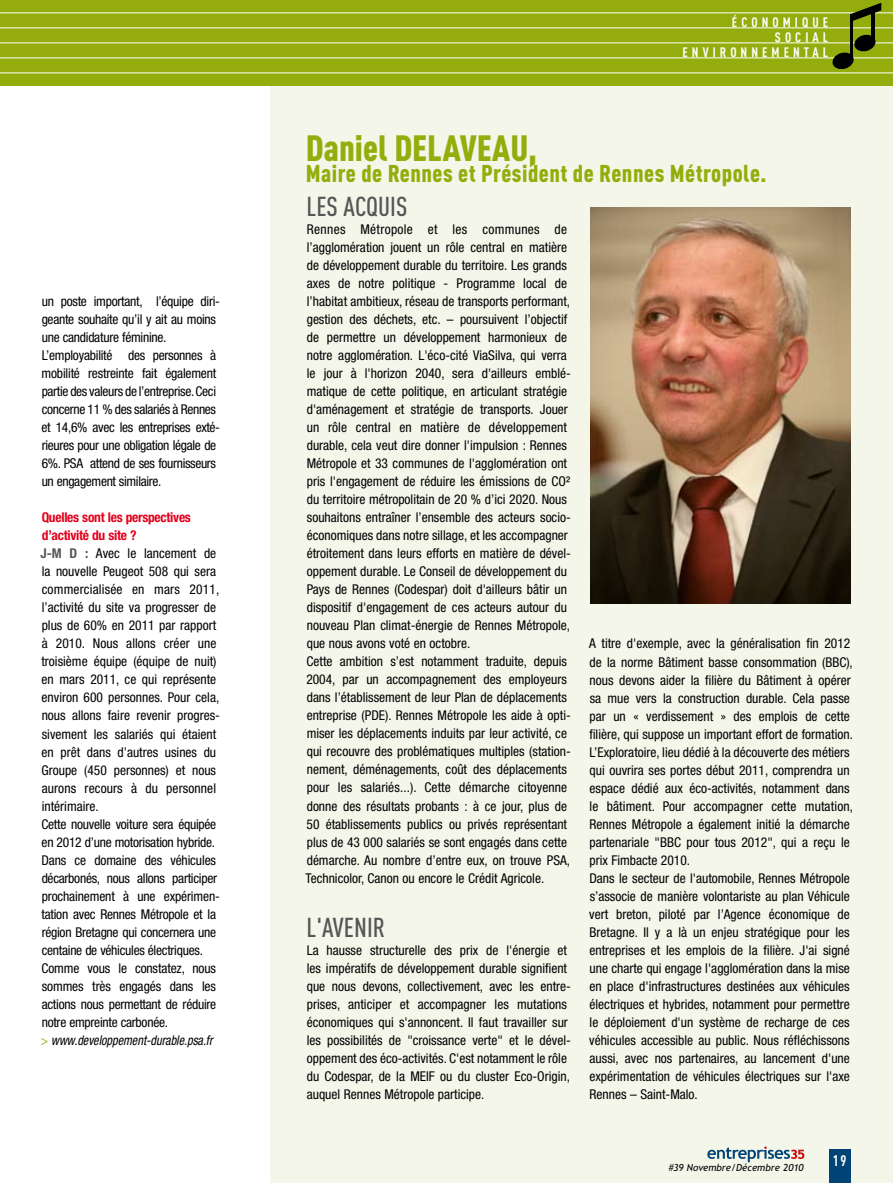
<style>
.page{position:relative;width:893px;height:1183px;background:#fff}
.page>*{position:absolute;margin:0;border:0;box-sizing:border-box;transform-origin:0 0}
.t1{font:900 36px "DIN Cond";color:#95ad0c}
.t2{font:500 27px "DIN Cond";color:#565655}
.t3{font:900 24px "DIN Cond";letter-spacing:.02em;color:#95ad0c}
.t4{font:700 15px "DIN Cond";color:#fff}
.t5{font:condensed 13.5px/18px "Helvetica Neue";color:#000}
.t6{font:condensed 13.5px/18px "Helvetica Neue";letter-spacing:-.025em;color:#000}
.t7{font:700 13.5px/15px "DIN Cond";letter-spacing:.3em;color:#fff;text-align:right}
.t8{font:9.75px "Trebuchet MS Italic";color:#000}
.s1{font-weight:700;color:#e3001b}
.s2{font-weight:700;color:#565655}
.s3{color:#95ad0c}
.s4{font-style:italic}
</style>
<div class="page">
<div style="left:0;top:0;width:893px;height:85px;background:#95ad0c"></div>
<hr style="left:0;top:12px;width:893px;height:1px;background:#fff">
<hr style="left:0;top:27px;width:893px;height:1px;background:#fff">
<hr style="left:0;top:42px;width:893px;height:1px;background:#fff">
<hr style="left:0;top:57px;width:893px;height:1px;background:#fff">
<hr style="left:0;top:72px;width:893px;height:1px;background:#fff">
<hr style="left:850px;top:14px;width:3px;height:46px;background:#000">
<hr style="left:871px;top:11px;width:3px;height:29px;background:#000">
<svg style="left:850px;top:3px;width:31px;height:19px"></svg>
<svg style="left:831px;top:34px;width:45px;height:36px"></svg>
<div style="left:271px;top:86px;width:622px;height:1096px;background:#f4f6ea"></div>
<svg style="left:707px;top:1146px;width:97px;height:15px"></svg>
<div style="left:829px;top:1149px;width:21px;height:33px;background:#004375"></div>
<img style="left:590px;top:207px;width:260px;height:396px">
<p class="t6" style="left:42px;top:292px;width:180px">un poste important, l’équipe diri&shy;geante souhaite qu’il y ait au moins une candidature féminine.<br>L’employabilité des personnes à mobilité restreinte fait également partie des valeurs de l’entreprise. Ceci concerne 11 % des salariés à Rennes et 14,6% avec les entreprises exté&shy;rieures pour une obligation légale de 6%. PSA attend de ses fournisseurs un engagement similaire.</p>
<p class="t5" style="left:41px;top:508px;width:181px"><span class="s1">Quelles sont les perspectives d’activité du site ?<br></span><span class="s2">J-M D :</span> Avec le lancement de la nouvelle Peugeot 508 qui sera commercialisée en mars 2011, l’activité du site va progresser de plus de 60% en 2011 par rapport à 2010. Nous allons créer une troisième équipe (équipe de nuit) en mars 2011, ce qui représente environ 600 personnes. Pour cela, nous allons faire revenir progres&shy;sivement les salariés qui étaient en prêt dans d’autres usines du<br>Groupe (450 personnes) et nous aurons recours à du personnel intérimaire.<br>Cette nouvelle voiture sera équipée en 2012 d’une motorisation hybride.<br>Dans ce domaine des véhicules décarbonés, nous allons participer prochainement à une expérimen&shy;tation avec Rennes Métropole et la région Bretagne qui concernera une centaine de véhicules électriques.<br>Comme vous le constatez, nous sommes très engagés dans les actions nous permettant de réduire notre empreinte carbonée.<br><span class="s3">&gt;</span> <span class="s4">www.developpement-durable.psa.fr</span></p>
<p class="t7" style="left:682px;top:15px;width:147px">ÉCONOMIQUE<br>SOCIAL<br>ENVIRONNEMENTAL</p>
<h1 class="t1" style="left:306px;top:125px;width:233px">Daniel DELAVEAU,</h1>
<h3 class="t3" style="left:306px;top:158px;width:462px">Maire de Rennes et Président de Rennes Métropole.</h3>
<h2 class="t2" style="left:307px;top:190px;width:102px">LES ACQUIS</h2>
<p class="t5" style="left:305px;top:220px;width:267px">Rennes Métropole et les communes de l’agglomération jouent un rôle central en matière de développement durable du territoire. Les grands axes de notre politique - Programme local de l’habitat ambitieux, réseau de transports performant, gestion des déchets, etc. – poursuivent l’objectif de permettre un développement harmonieux de notre agglomération. L'éco-cité ViaSilva, qui verra le jour à l'horizon 2040, sera d'ailleurs emblé&shy;matique de cette politique, en articulant stratégie d'aménagement et stratégie de transports. Jouer un rôle central en matière de développement durable, cela veut dire donner l'impulsion : Rennes Métropole et 33 communes de l'agglomération ont pris l'engagement de réduire les émissions de CO² du territoire métropolitain de 20 % d’ici 2020. Nous souhaitons entraîner l’ensemble des acteurs socio&shy;économiques dans notre sillage, et les accompagner étroitement dans leurs efforts en matière de dével&shy;oppement durable. Le Conseil de développement du Pays de Rennes (Codespar) doit d'ailleurs bâtir un dispositif d'engagement de ces acteurs autour du nouveau Plan climat-énergie de Rennes Métropole, que nous avons voté en octobre.<br>Cette ambition s’est notamment traduite, depuis 2004, par un accompagnement des employeurs dans l’établissement de leur Plan de déplacements entreprise (PDE). Rennes Métropole les aide à opti&shy;miser les déplacements induits par leur activité, ce qui recouvre des problématiques multiples (station&shy;nement, déménagements, coût des déplacements pour les salariés...). Cette démarche citoyenne donne des résultats probants : à ce jour, plus de 50 établissements publics ou privés représentant plus de 43 000 salariés se sont engagés dans cette démarche. Au nombre d’entre eux, on trouve PSA, Technicolor, Canon ou encore le Crédit Agricole.</p>
<h2 class="t2" style="left:307px;top:910px;width:80px">L'AVENIR</h2>
<p class="t5" style="left:307px;top:940px;width:266px">La hausse structurelle des prix de l'énergie et les impératifs de développement durable signifient que nous devons, collectivement, avec les entre&shy;prises, anticiper et accompagner les mutations économiques qui s'annoncent. Il faut travailler sur les possibilités de "croissance verte" et le dével&shy;oppement des éco-activités. C'est notamment le rôle du Codespar, de la MEIF ou du cluster Eco-Origin, auquel Rennes Métropole participe.</p>
<p class="t5" style="left:589px;top:634px;width:265px">A titre d'exemple, avec la généralisation fin 2012 de la norme Bâtiment basse consommation (BBC), nous devons aider la filière du Bâtiment à opérer sa mue vers la construction durable. Cela passe par un « verdissement » des emplois de cette filière, qui suppose un important effort de formation.<br>L’Exploratoire, lieu dédié à la découverte des métiers qui ouvrira ses portes début 2011, comprendra un espace dédié aux éco-activités, notamment dans le bâtiment. Pour accompagner cette mutation, Rennes Métropole a également initié la démarche partenariale "BBC pour tous 2012", qui a reçu le prix Fimbacte 2010.<br>Dans le secteur de l'automobile, Rennes Métropole s’associe de manière volontariste au plan Véhicule vert breton, piloté par l’Agence économique de Bretagne. Il y a là un enjeu stratégique pour les entreprises et les emplois de la filière. J'ai signé une charte qui engage l'agglomération dans la mise en place d'infrastructures destinées aux véhicules électriques et hybrides, notamment pour permettre le déploiement d'un système de recharge de ces véhicules accessible au public. Nous réfléchissons aussi, avec nos partenaires, au lancement d'une expérimentation de véhicules électriques sur l'axe Rennes – Saint-Malo.</p>
<p class="t8" style="left:668px;top:1161px;width:137px">#39 Novembre/Décembre 2010</p>
<p class="t4" style="left:833px;top:1150px;width:15px">19</p>
</div>
